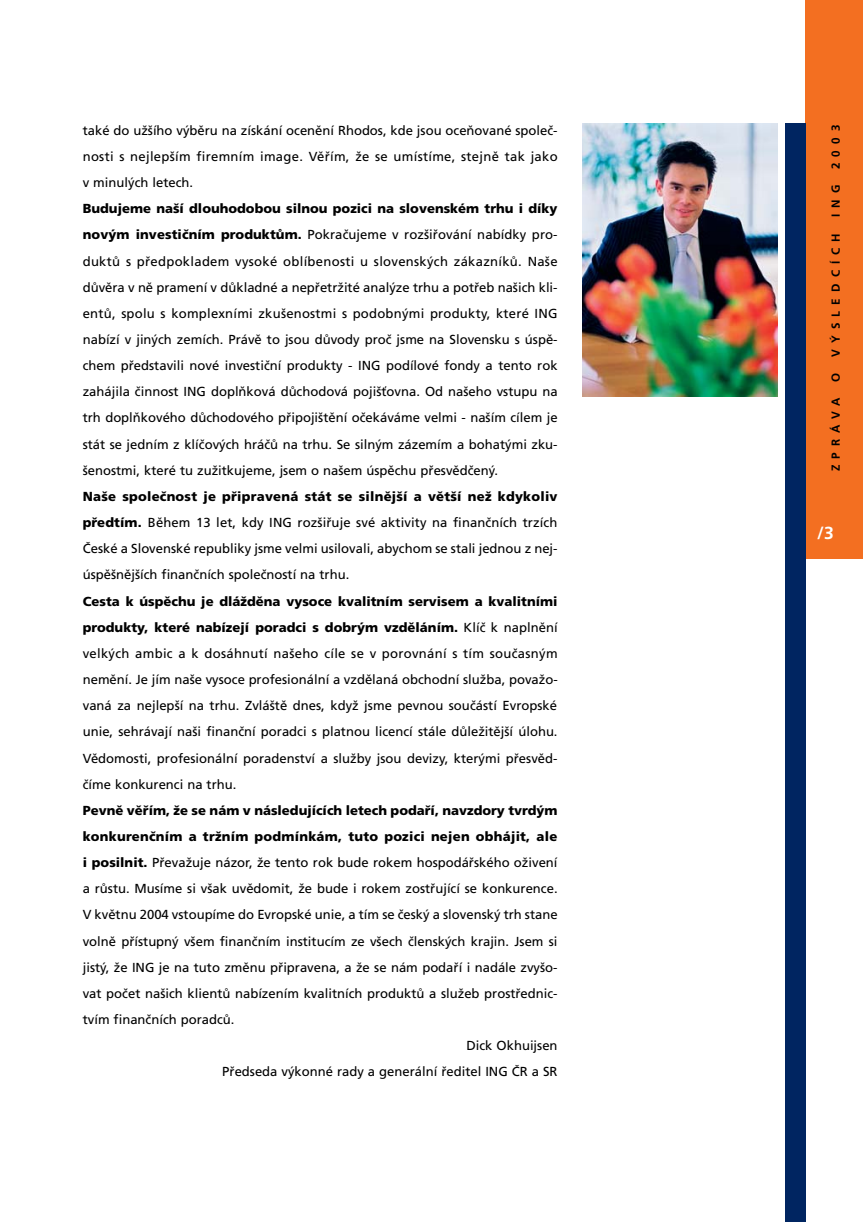
<style>
.page{position:relative;width:863px;height:1222px;background:#fff}
.page>*{position:absolute;margin:0;border:0;box-sizing:border-box;transform-origin:0 0}
.t1{font:700 17.5px "Frutiger CE";color:#fff}
.t2{font:13.12px/26.1px "Frutiger CE";color:#000;text-align:justify}
.t3{font:900 13.12px "Frutiger CE";color:#000}
.t4{font:900 13.12px "Frutiger CE";letter-spacing:.02em;color:#000}
.t5{font:700 11.55px "Frutiger CE";letter-spacing:.525em;color:#000}
.s1{font-weight:900}
</style>
<div class="page">
<div style="left:805px;top:0;width:58px;height:558px;background:#f36f21"></div>
<div style="left:785px;top:123px;width:20px;height:1098px;background:#002561"></div>
<img style="left:582px;top:124px;width:195px;height:272px">
<p class="t2" style="left:83px;top:119px;width:476px">také do užšího výběru na získání ocenění Rhodos, kde jsou oceňované společ&shy;nosti s nejlepším firemním image. Věřím, že se umístíme, stejně tak jako v minulých letech.</p>
<p class="t2" style="left:83px;top:197px;width:476px"><span class="s1">Budujeme naší dlouhodobou silnou pozici na slovenském trhu i díky novým investičním produktům.</span> Pokračujeme v rozšiřování nabídky pro&shy;duktů s předpokladem vysoké oblíbenosti u slovenských zákazníků. Naše důvěra v ně pramení v důkladné a nepřetržité analýze trhu a potřeb našich kli&shy;entů, spolu s komplexními zkušenostmi s podobnými produkty, které ING nabízí v jiných zemích. Právě to jsou důvody proč jsme na Slovensku s úspě&shy;chem představili nové investiční produkty - ING podílové fondy a tento rok zahájila činnost ING doplňková důchodová pojišťovna. Od našeho vstupu na trh doplňkového důchodového připojištění očekáváme velmi - naším cílem je stát se jedním z klíčových hráčů na trhu. Se silným zázemím a bohatými zku&shy;šenostmi, které tu zužitkujeme, jsem o našem úspěchu přesvědčený.</p>
<p class="t2" style="left:83px;top:485px;width:476px"><span class="s1">Naše společnost je připravená stát se silnější a větší než kdykoliv předtím.</span> Během 13 let, kdy ING rozšiřuje své aktivity na finančních trzích České a Slovenské republiky jsme velmi usilovali, abychom se stali jednou z nej&shy;úspěšnějších finančních společností na trhu.</p>
<p class="t2" style="left:83px;top:589px;width:476px"><span class="s1">Cesta k úspěchu je dlážděna vysoce kvalitním servisem a kvalitními produkty, které nabízejí poradci s dobrým vzděláním.</span> Klíč k naplnění velkých ambic a k dosáhnutí našeho cíle se v porovnání s tím současným nemění. Je jím naše vysoce profesionální a vzdělaná obchodní služba, považo&shy;vaná za nejlepší na trhu. Zvláště dnes, když jsme pevnou součástí Evropské unie, sehrávají naši finanční poradci s platnou licencí stále důležitější úlohu.<br>Vědomosti, profesionální poradenství a služby jsou devizy, kterými přesvěd&shy;číme konkurenci na trhu.</p>
<p class="t3" style="left:83px;top:805px;width:476px">Pevně věřím, že se nám v následujících letech podaří, navzdory tvrdým</p>
<p class="t4" style="left:83px;top:831px;width:476px">konkurenčním a tržním podmínkám, tuto pozici nejen obhájit, ale</p>
<p class="t2" style="left:83px;top:851px;width:476px"><span class="s1">i posilnit.</span> Převažuje názor, že tento rok bude rokem hospodářského oživení</p>
<p class="t2" style="left:83px;top:877px;width:476px">a růstu. Musíme si však uvědomit, že bude i rokem zostřující se konkurence.</p>
<p class="t2" style="left:83px;top:903px;width:476px">V květnu 2004 vstoupíme do Evropské unie, a tím se český a slovenský trh stane</p>
<p class="t2" style="left:83px;top:929px;width:476px">volně přístupný všem finančním institucím ze všech členských krajin. Jsem si</p>
<p class="t2" style="left:83px;top:955px;width:476px">jistý, že ING je na tuto změnu připravena, a že se nám podaří i nadále zvyšo-</p>
<p class="t2" style="left:83px;top:982px;width:476px">vat počet našich klientů nabízením kvalitních produktů a služeb prostřednic-</p>
<p class="t2" style="left:83px;top:1008px;width:153px">tvím finančních poradců.</p>
<p class="t2" style="left:466px;top:1034px;width:93px">Dick Okhuijsen</p>
<p class="t2" style="left:222px;top:1060px;width:337px">Předseda výkonné rady a generální ředitel ING ČR a SR</p>
<p class="t5" style="left:831px;top:169px;width:46px;rotate:-90deg">2003</p>
<p class="t5" style="left:831px;top:217px;width:34px;rotate:-90deg">ING</p>
<p class="t5" style="left:831px;top:357px;width:125px;rotate:-90deg">VÝSLEDCÍCH</p>
<p class="t5" style="left:831px;top:382px;width:11px;rotate:-90deg">O</p>
<p class="t5" style="left:831px;top:471px;width:75px;rotate:-90deg">ZPRÁVA</p>
<h1 class="t1" style="left:817px;top:526px;width:18px">/3</h1>
</div>
